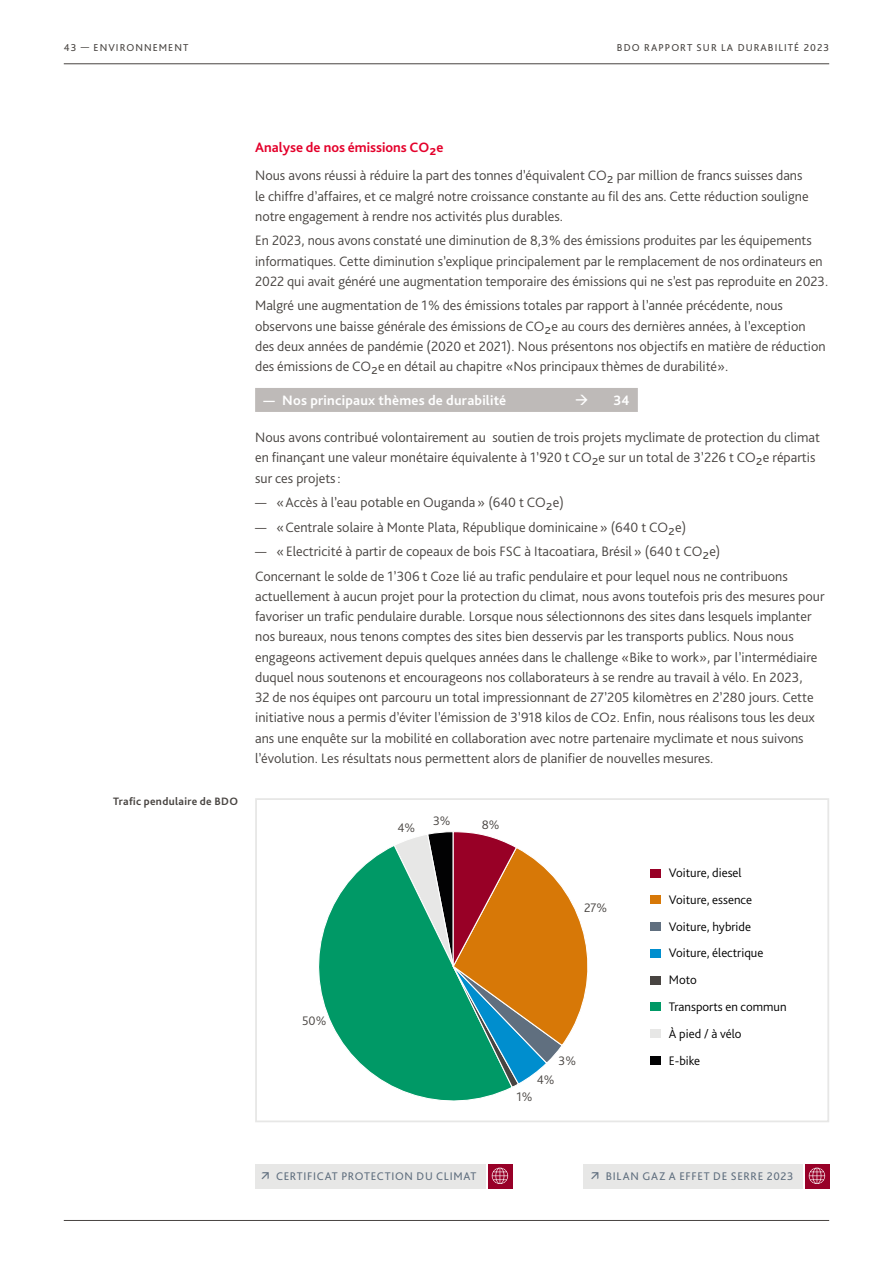
<style>
.page{position:relative;width:893px;height:1263px;background:#fff}
.page>*{position:absolute;margin:0;border:0;box-sizing:border-box;transform-origin:0 0}
.t1{font:300 14.25px/20.2px "Bliss Pro";color:#484441}
.t2{font:700 14.25px "Bliss Pro";letter-spacing:.015em;color:#fff}
.t3{font:700 14.25px "Bliss Pro";color:#e4002b}
.t4{font:300 12.9px "Bliss Pro";color:#000}
.t5{font:300 12.9px "Bliss Pro";color:#484441}
.t6{font:11.7px "Bliss Pro";letter-spacing:.06em;color:#606f7f}
.t7{font:700 11.25px "Bliss Pro";letter-spacing:.03em;color:#484441}
.t8{font:10.5px "Bliss Pro";letter-spacing:.1em;color:#484441}
</style>
<div class="page">
<hr style="left:64px;top:63px;width:765px;height:1px;background:#484441">
<hr style="left:64px;top:1220px;width:765px;height:1px;background:#484441">
<div style="left:255px;top:388px;width:383px;height:24px;background:#bebab8"></div>
<div style="left:650px;top:1056px;width:10px;height:8px;background:#020203"></div>
<div style="left:650px;top:1029px;width:10px;height:8px;background:#e7e7e6"></div>
<div style="left:650px;top:1003px;width:10px;height:8px;background:#096"></div>
<svg style="left:318px;top:846px;width:189px;height:255px"></svg>
<div style="left:650px;top:976px;width:10px;height:8px;background:#484441"></div>
<div style="left:650px;top:949px;width:10px;height:8px;background:#008ece"></div>
<div style="left:650px;top:922px;width:10px;height:8px;background:#606f7f"></div>
<div style="left:650px;top:896px;width:10px;height:8px;background:#d77807"></div>
<div style="left:650px;top:869px;width:10px;height:8px;background:#980026"></div>
<svg style="left:393px;top:831px;width:195px;height:258px"></svg>
<div style="left:255px;top:798px;width:574px;height:324px;border:2px solid #e7e7e6"></div>
<div style="left:488px;top:1164px;width:24px;height:24px;background:#980028"></div>
<div style="left:255px;top:1164px;width:231px;height:24px;background:#e7e7e6"></div>
<svg style="left:492px;top:1168px;width:16px;height:16px"></svg>
<div style="left:805px;top:1164px;width:24px;height:24px;background:#980028"></div>
<div style="left:583px;top:1164px;width:220px;height:24px;background:#e7e7e6"></div>
<svg style="left:809px;top:1168px;width:16px;height:16px"></svg>
<p class="t8" style="left:64px;top:40px;width:126px">43 — ENVIRONNEMENT</p>
<p class="t8" style="left:617px;top:40px;width:214px">BDO RAPPORT SUR LA DURABILITÉ 2023</p>
<p class="t7" style="left:113px;top:795px;width:127px">Trafic pendulaire de BDO</p>
<p class="t3" style="left:255px;top:138px;width:190px">Analyse de nos émissions CO2e</p>
<p class="t1" style="left:255px;top:165px;width:555px">Nous avons réussi à réduire la part des tonnes d’équivalent CO2 par million de francs suisses dans le chiffre d’affaires, et ce malgré notre croissance constante au fil des ans. Cette réduction souligne notre engagement à rendre nos activités plus durables.</p>
<p class="t1" style="left:255px;top:230px;width:574px">En 2023, nous avons constaté une diminution de 8,3% des émissions produites par les équipements informatiques. Cette diminution s’explique principalement par le remplacement de nos ordinateurs en<br>2022 qui avait généré une augmentation temporaire des émissions qui ne s’est pas reproduite en 2023.</p>
<p class="t1" style="left:255px;top:295px;width:572px">Malgré une augmentation de 1% des émissions totales par rapport à l’année précédente, nous observons une baisse générale des émissions de CO2e au cours des dernières années, à l’exception des deux années de pandémie (2020 et 2021). Nous présentons nos objectifs en matière de réduction des émissions de CO2e en détail au chapitre «Nos principaux thèmes de durabilité».</p>
<p class="t2" style="left:264px;top:391px;width:244px">— Nos principaux thèmes de durabilité</p>
<p class="t2" style="left:575px;top:391px;width:56px">→ 34</p>
<p class="t1" style="left:255px;top:427px;width:566px">Nous avons contribué volontairement au soutien de trois projets myclimate de protection du climat en finançant une valeur monétaire équivalente à 1’920 t CO2e sur un total de 3’226 t CO2e répartis sur ces projets:</p>
<p class="t1" style="left:255px;top:492px;width:310px">— «Accès à l’eau potable en Ouganda» (640 t CO2e)</p>
<p class="t1" style="left:255px;top:516px;width:433px">— «Centrale solaire à Monte Plata, République dominicaine» (640 t CO2e)</p>
<p class="t1" style="left:255px;top:539px;width:534px;line-height:24.5px">— «Electricité à partir de copeaux de bois FSC à Itacoatiara, Brésil» (640 t CO2e)<br>Concernant le solde de 1’306 t Co2e lié au trafic pendulaire et pour lequel nous ne contribuons</p>
<p class="t1" style="left:255px;top:586px;width:571px">actuellement à aucun projet pour la protection du climat, nous avons toutefois pris des mesures pour favoriser un trafic pendulaire durable. Lorsque nous sélectionnons des sites dans lesquels implanter nos bureaux, nous tenons comptes des sites bien desservis par les transports publics. Nous nous engageons activement depuis quelques années dans le challenge «Bike to work», par l’intermédiaire duquel nous soutenons et encourageons nos collaborateurs à se rendre au travail à vélo. En 2023,<br>32 de nos équipes ont parcouru un total impressionnant de 27’205 kilomètres en 2’280 jours. Cette initiative nous a permis d’éviter l’émission de 3’918 kilos de CO2. Enfin, nous réalisons tous les deux ans une enquête sur la mobilité en collaboration avec notre partenaire myclimate et nous suivons l’évolution. Les résultats nous permettent alors de planifier de nouvelles mesures.</p>
<p class="t5" style="left:302px;top:1013px;width:26px">50%</p>
<p class="t5" style="left:397px;top:819px;width:19px">4%</p>
<p class="t5" style="left:433px;top:812px;width:19px">3%</p>
<p class="t5" style="left:482px;top:817px;width:19px">8%</p>
<p class="t5" style="left:584px;top:900px;width:25px">27%</p>
<p class="t5" style="left:559px;top:1052px;width:19px">3%</p>
<p class="t5" style="left:537px;top:1072px;width:19px">4%</p>
<p class="t5" style="left:516px;top:1089px;width:17px">1%</p>
<p class="t4" style="left:669px;top:865px;width:74px">Voiture, diesel</p>
<p class="t4" style="left:669px;top:891px;width:85px">Voiture, essence</p>
<p class="t4" style="left:669px;top:918px;width:84px">Voiture, hybride</p>
<p class="t4" style="left:669px;top:945px;width:96px">Voiture, électrique</p>
<p class="t4" style="left:669px;top:972px;width:30px">Moto</p>
<p class="t4" style="left:669px;top:999px;width:119px">Transports en commun</p>
<p class="t4" style="left:669px;top:1026px;width:74px">À pied / à vélo</p>
<p class="t4" style="left:669px;top:1052px;width:33px">E-bike</p>
<p class="t6" style="left:276px;top:1169px;width:202px">CERTIFICAT PROTECTION DU CLIMAT</p>
<p class="t6" style="left:606px;top:1169px;width:189px">BILAN GAZ A EFFET DE SERRE 2023</p>
</div>
